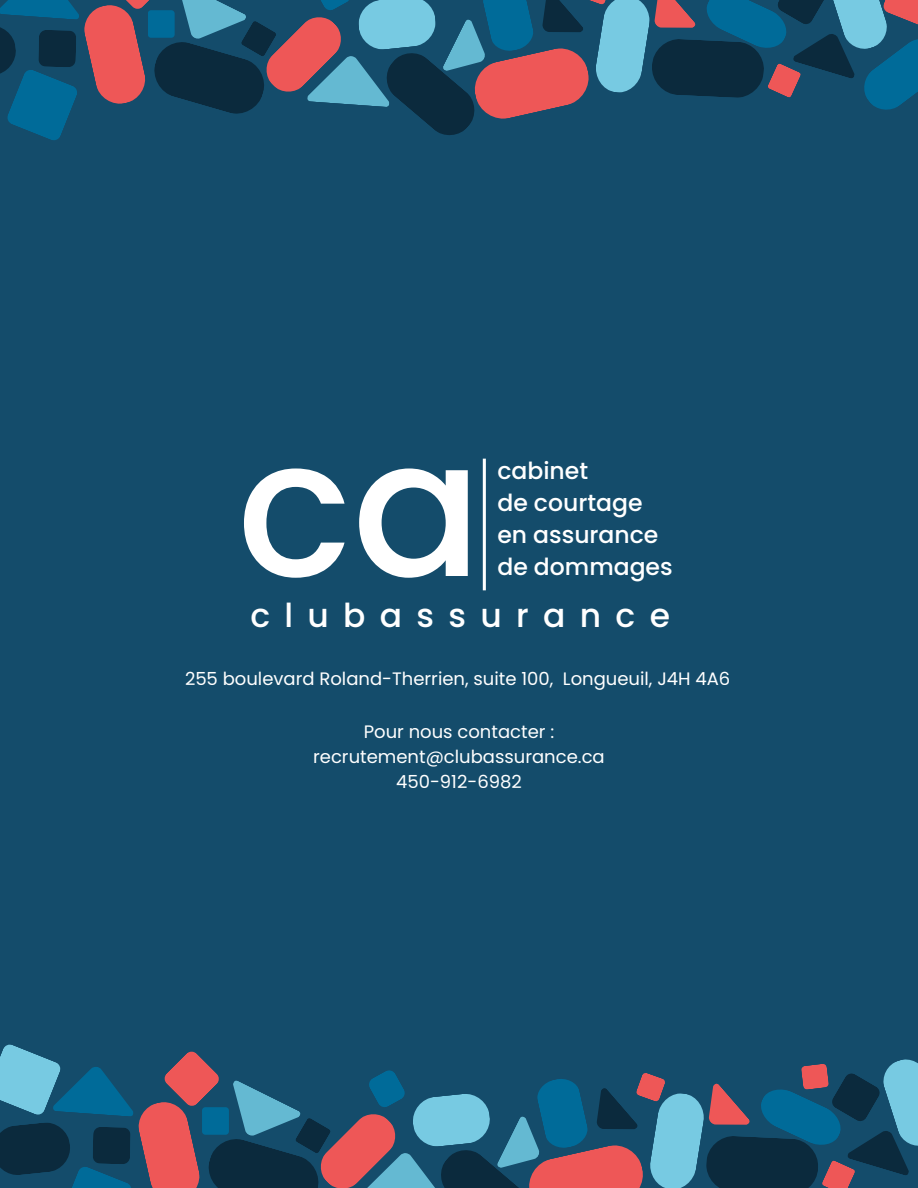
<style>
.page{position:relative;width:918px;height:1188px;background:#144c6b}
.page>*{position:absolute;margin:0;border:0;box-sizing:border-box;transform-origin:0 0}
.t1{font:500 192px "Poppins";color:#fff}
.t2{font:500 33px "Poppins";letter-spacing:.435em;color:#fff}
.t3{font:500 23.55px/32.1px "Poppins";color:#fff}
.t4{font:18px "Poppins";color:#fff}
</style>
<div class="page">
<hr style="left:483px;top:459px;width:3px;height:131px;background:#fff">
<svg style="left:0;top:1044px;width:918px;height:144px"></svg>
<svg style="left:0;top:0;width:918px;height:140px"></svg>
<h1 class="t1" style="left:237px;top:374px;width:247px">ca</h1>
<p class="t3" style="left:497px;top:455px;width:177px">cabinet<br>de courtage en assurance de dommages</p>
<h3 class="t2" style="left:250px;top:592px;width:421px">clubassurance</h3>
<h2 class="t4" style="left:185px;top:666px;width:547px">255 boulevard Roland-Therrien, suite 100, Longueuil, J4H 4A6</h2>
<p class="t4" style="left:364px;top:720px;width:192px">Pour nous contacter :</p>
<p class="t4" style="left:313px;top:744px;width:293px">recrutement@clubassurance.ca</p>
<p class="t4" style="left:396px;top:769px;width:127px">450-912-6982</p>
</div>
